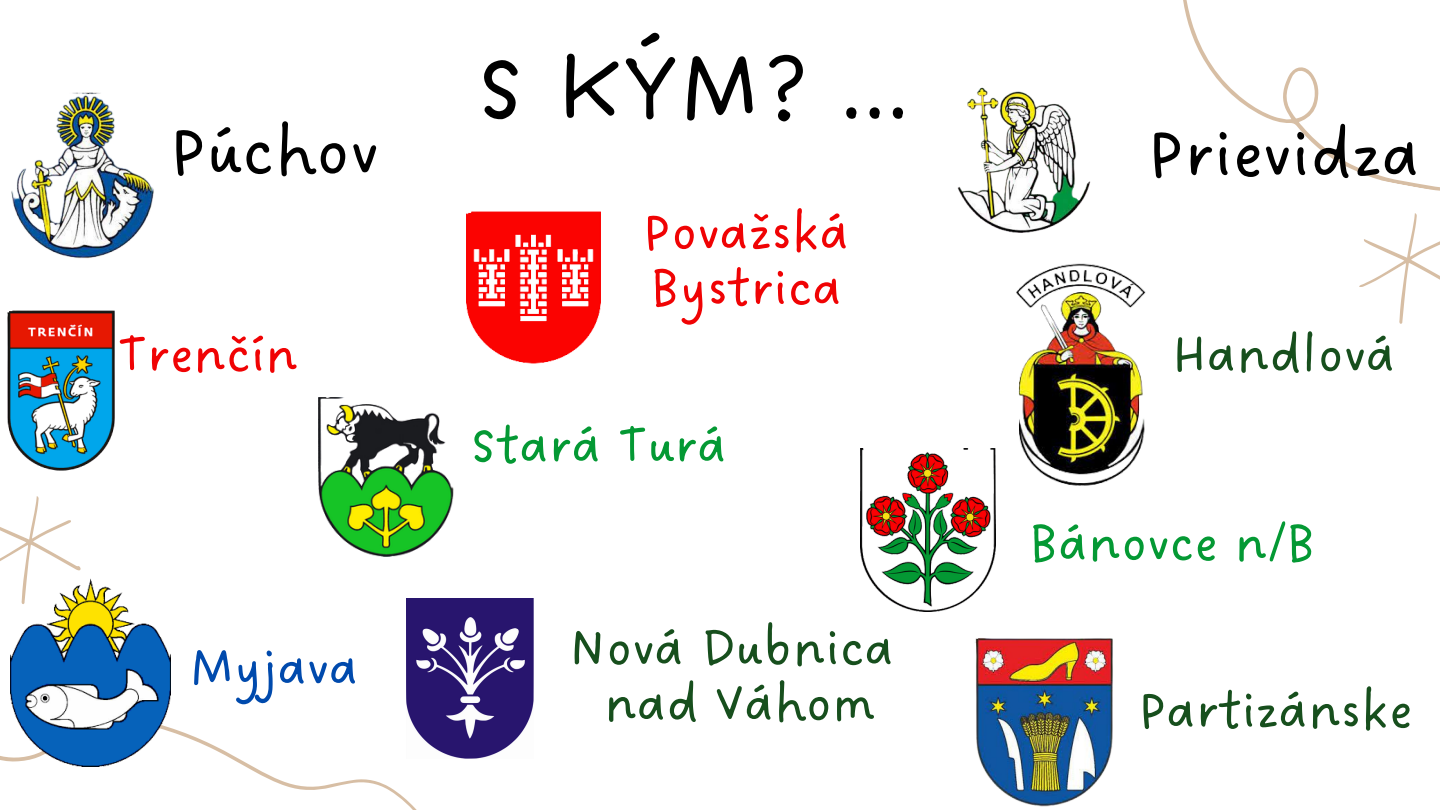
<style>
.page{position:relative;width:1440px;height:810px;background:#fff}
.page>*{position:absolute;margin:0;border:0;box-sizing:border-box;transform-origin:0 0}
.t1{font:103px "DO Sans Regular";color:#000}
.t2{font:73px "DO Sans Regular";color:#000}
.t3{font:56px "DO Sans Regular";color:#174f1d}
.t4{font:56px/55.5px "DO Sans Regular";color:#f00304}
.t5{font:56px "DO Sans Regular";color:#049934}
.t6{font:56px "DO Sans Regular";color:#004aad}
</style>
<div class="page">
<svg style="left:0;top:679px;width:417px;height:131px"></svg>
<svg style="left:1183px;top:0;width:257px;height:191px"></svg>
<svg style="left:0;top:496px;width:81px;height:79px"></svg>
<svg style="left:1359px;top:213px;width:81px;height:111px"></svg>
<img style="left:861px;top:448px;width:135px;height:164px">
<img style="left:7px;top:310px;width:108px;height:161px">
<img style="left:11px;top:93px;width:143px;height:166px">
<img style="left:319px;top:397px;width:135px;height:159px">
<img style="left:957px;top:87px;width:133px;height:145px">
<img style="left:466px;top:211px;width:135px;height:153px">
<img style="left:975px;top:638px;width:138px;height:168px">
<img style="left:11px;top:575px;width:159px;height:191px">
<img style="left:1016px;top:263px;width:130px;height:223px">
<img style="left:407px;top:598px;width:126px;height:161px">
<p class="t1" style="left:477px;top:27px;width:434px">S KÝM? ...</p>
<p class="t2" style="left:169px;top:109px;width:212px">Púchov</p>
<p class="t2" style="left:1147px;top:111px;width:275px">Prievidza</p>
<p class="t4" style="left:642px;top:207px;width:209px">Považská<br>Bystrica</p>
<p class="t4" style="left:118px;top:329px;width:182px">Trenčín</p>
<p class="t6" style="left:189px;top:634px;width:170px">Myjava</p>
<p class="t5" style="left:470px;top:412px;width:258px">Stará Turá</p>
<p class="t3" style="left:569px;top:615px;width:327px">Nová Dubnica</p>
<p class="t3" style="left:604px;top:671px;width:273px">nad Váhom</p>
<p class="t3" style="left:1172px;top:322px;width:225px">Handlová</p>
<p class="t5" style="left:1028px;top:510px;width:289px">Bánovce n/B</p>
<p class="t3" style="left:1138px;top:678px;width:276px">Partizánske</p>
</div>
